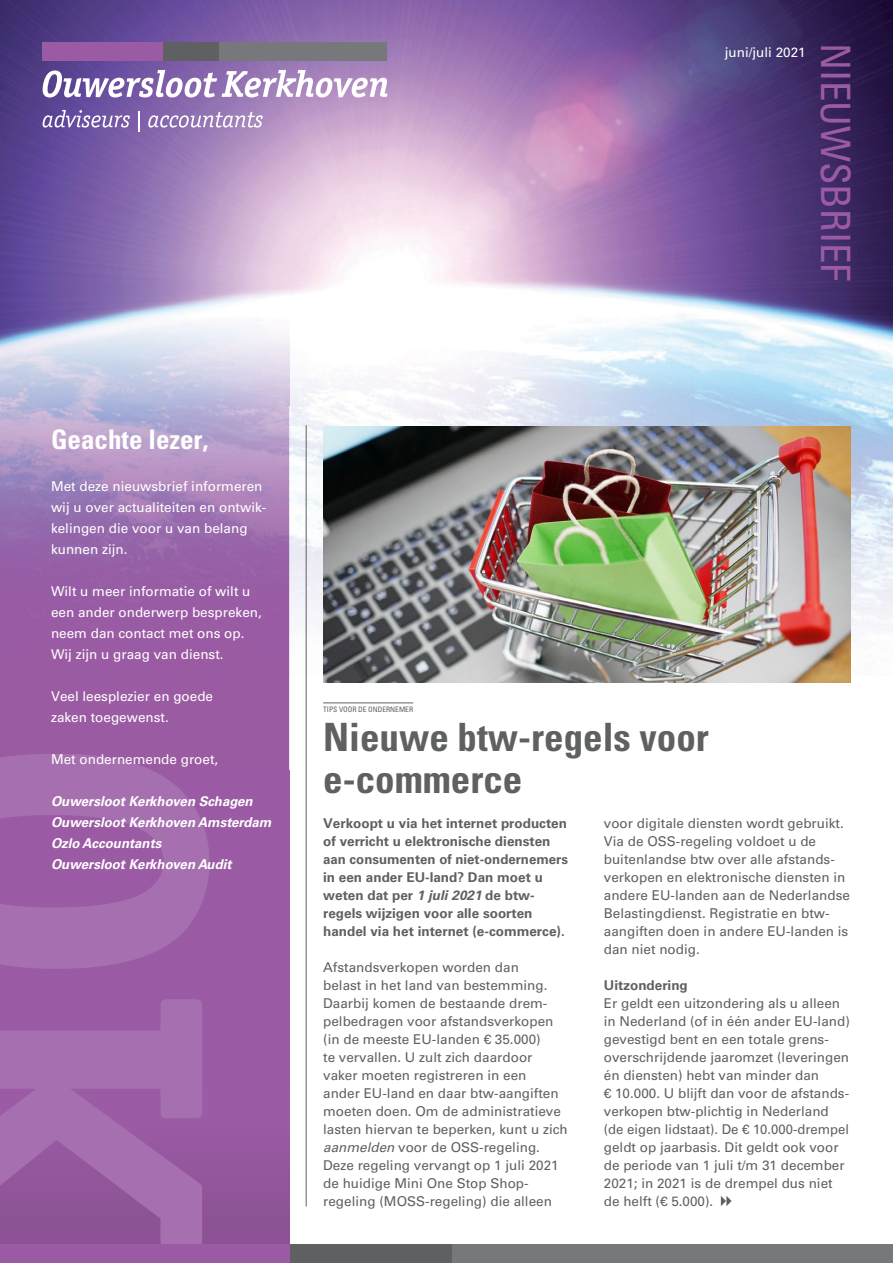
<style>
.page{position:relative;width:893px;height:1263px;background:#fff}
.page>*{position:absolute;margin:0;border:0;box-sizing:border-box;transform-origin:0 0}
.t1{font:condensed 40.5px "Univers LT Std";color:#9b5ba4}
.t2{font:700 condensed 39px/42px "Univers LT Std";color:#5f6062}
.t3{font:700 condensed 27px "Univers LT Std";color:#fff}
.t4{font:13.5px/18px "Univers LT Std";color:#5f6062}
.t5{font:13.5px/21px "Univers LT Std";color:#fff}
.t6{font:700 13.5px/18px "Univers LT Std";color:#5f6062}
.t7{font:italic 700 13.5px/21px "Univers LT Std";color:#fff}
.t8{font:condensed 7.5px "Univers LT Std";color:#5f6062}
.s1{font-style:italic}
</style>
<div class="page">
<div style="left:0;top:0;width:289px;height:1263px;background:#9b5ba4"></div>
<div style="left:0;top:1089px;width:289px;height:174px;background:#94579d"></div>
<svg style="left:0;top:770px;width:210px;height:474px;fill:#a670b0"></svg>
<div style="left:0;top:1244px;width:893px;height:19px;background:#77787b"></div>
<div style="left:289px;top:1244px;width:163px;height:19px;background:#5f6062"></div>
<div style="left:0;top:1244px;width:289px;height:19px;background:#9b5ba4"></div>
<img style="left:0;top:0;width:893px;height:770px">
<img style="left:0;top:754px;width:151px;height:16px">
<hr style="left:306px;top:425px;width:1px;height:781px;background:#5f6062">
<div style="left:43px;top:43px;width:121px;height:18px;background:#9b5ba4"></div>
<div style="left:219px;top:43px;width:168px;height:18px;background:#77787b"></div>
<div style="left:164px;top:43px;width:55px;height:18px;background:#5f6062"></div>
<svg style="left:43px;top:70px;width:344px;height:27px;background:#b6a3cc"></svg>
<svg style="left:43px;top:110px;width:87px;height:18px;background:#8f7db7"></svg>
<hr style="left:138px;top:111px;width:2px;height:20px;background:#fff">
<svg style="left:148px;top:112px;width:115px;height:16px;background:#b29bc8"></svg>
<svg style="left:721px;top:1196px;width:11px;height:10px"></svg>
<hr style="left:323px;top:702px;width:90px;height:1px;background:#5f6062">
<img style="left:323px;top:426px;width:527px;height:256px">
<p class="t5" style="left:725px;top:41px;width:83px">juni/juli 2021</p>
<h1 class="t1" style="left:861px;top:43px;width:240px;rotate:90deg">NIEUWSBRIEF</h1>
<h3 class="t3" style="left:51px;top:423px;width:159px">Geachte lezer,</h3>
<p class="t5" style="left:51px;top:476px;width:217px">Met deze nieuwsbrief informeren wij u over actualiteiten en ontwik&shy;kelingen die voor u van belang kunnen zijn.</p>
<p class="t5" style="left:51px;top:581px;width:212px">Wilt u meer informatie of wilt u een ander onderwerp bespreken, neem dan contact met ons op.<br>Wij zijn u graag van dienst.</p>
<p class="t5" style="left:51px;top:686px;width:164px">Veel leesplezier en goede zaken toegewenst.</p>
<p class="t5" style="left:51px;top:749px;width:169px">Met ondernemende groet,</p>
<p class="t7" style="left:51px;top:791px;width:222px">Ouwersloot Kerkhoven Schagen<br>Ouwersloot Kerkhoven Amsterdam<br>Ozlo Accountants<br>Ouwersloot Kerkhoven Audit</p>
<p class="t8" style="left:323px;top:704px;width:92px">TIPS VOOR DE ONDERNEMER</p>
<h2 class="t2" style="left:323px;top:716px;width:387px">Nieuwe btw-regels voor e-commerce</h2>
<p class="t6" style="left:323px;top:814px;width:246px">Verkoopt u via het internet producten of verricht u elektronische diensten aan consumenten of niet-ondernemers in een ander EU-land? Dan moet u weten dat per <span class="s1">1 juli 2021</span> de btw&shy;regels wijzigen voor alle soorten handel via het internet (e-commerce).</p>
<p class="t4" style="left:323px;top:958px;width:246px">Afstandsverkopen worden dan<br>belast in het land van bestemming.<br>Daarbij komen de bestaande drem&shy;pelbedragen voor afstandsverkopen (in de meeste EU-landen € 35.000)<br>te vervallen. U zult zich daardoor vaker moeten registreren in een<br>ander EU-land en daar btw-aangiften moeten doen. Om de administratieve lasten hiervan te beperken, kunt u zich <span class="s1">aanmelden</span> voor de OSS-regeling.<br>Deze regeling vervangt op 1 juli 2021 de huidige Mini One Stop Shop&shy;regeling (MOSS-regeling) die alleen</p>
<p class="t4" style="left:604px;top:814px;width:248px">voor digitale diensten wordt gebruikt.<br>Via de OSS-regeling voldoet u de buitenlandse btw over alle afstands&shy;verkopen en elektronische diensten in andere EU-landen aan de Nederlandse Belastingdienst. Registratie en btw&shy;aangiften doen in andere EU-landen is dan niet nodig.</p>
<p class="t6" style="left:604px;top:976px;width:86px">Uitzondering</p>
<p class="t4" style="left:604px;top:994px;width:248px">Er geldt een uitzondering als u alleen in Nederland (of in één ander EU-land) gevestigd bent en een totale grens&shy;overschrijdende jaaromzet (leveringen én diensten) hebt van minder dan<br>€ 10.000. U blijft dan voor de afstands&shy;verkopen btw-plichtig in Nederland (de eigen lidstaat). De € 10.000-drempel geldt op jaarbasis. Dit geldt ook voor de periode van 1 juli t/m 31 december 2021; in 2021 is de drempel dus niet de helft (€ 5.000).</p>
</div>
